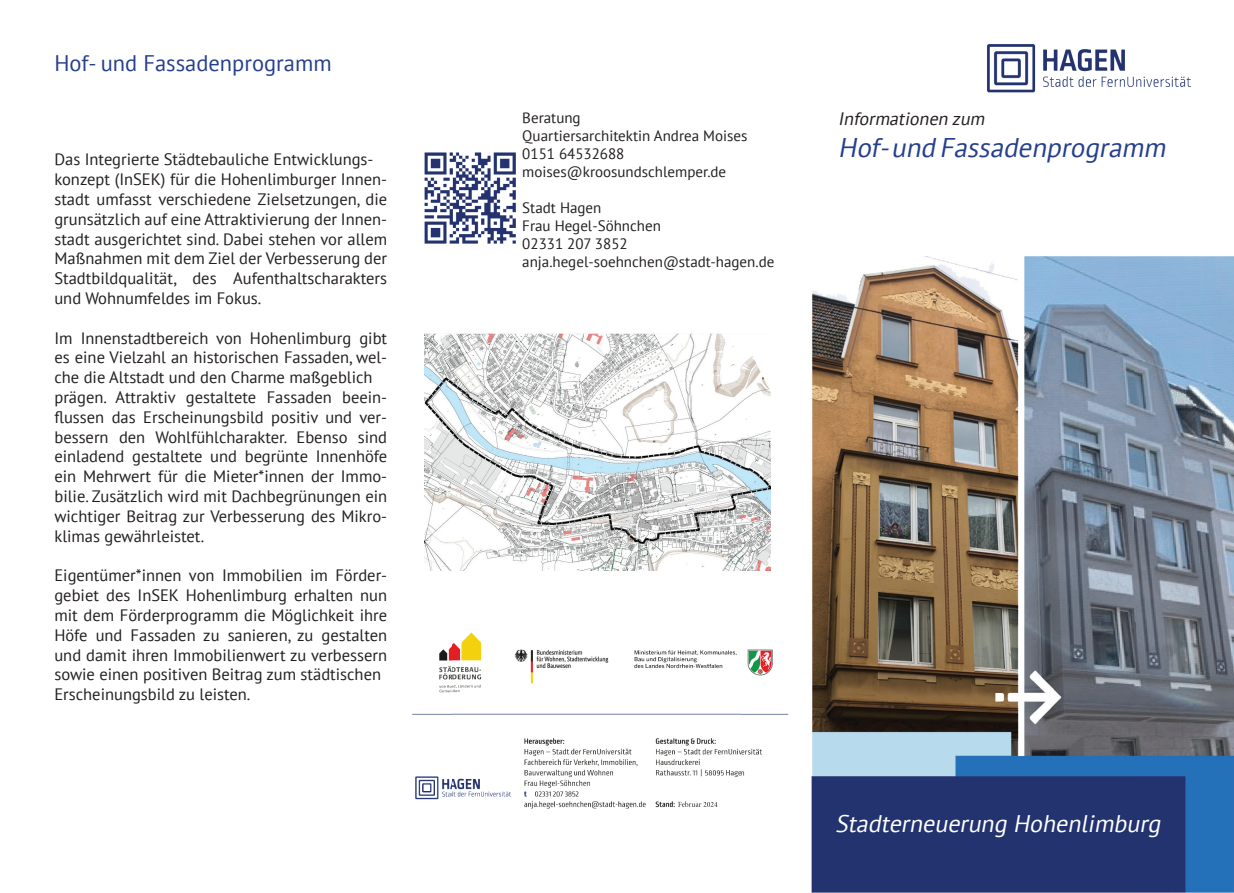
<style>
.page{position:relative;width:1234px;height:893px;background:#fff}
.page>*{position:absolute;margin:0;border:0;box-sizing:border-box;transform-origin:0 0}
.t1{font:italic 27px "PT Sans";color:#253f8e}
.t2{font:italic 24px "PT Sans";color:#fff}
.t3{font:22.5px "PT Sans";color:#253f8e}
.t4{font:italic 18px "PT Sans";color:#231f20}
.t5{font:16.5px/19.8px "PT Sans";color:#231f20}
.t6{font:15px/18px "PT Sans";color:#231f20}
</style>
<div class="page">
<img style="left:424px;top:152px;width:92px;height:92px">
<img style="left:788px;top:256px;width:445px;height:636px">
<img style="left:412px;top:570px;width:40px;height:230px">
<img style="left:741px;top:391px;width:47px;height:385px">
<img style="left:452px;top:570px;width:289px;height:239px">
<img style="left:424px;top:334px;width:346px;height:236px">
<img style="left:678px;top:801px;width:39px;height:6px">
<img style="left:987px;top:44px;width:204px;height:49px">
<h3 class="t3" style="left:54px;top:49px;width:278px">Hof- und Fassadenprogramm</h3>
<p class="t5" style="left:54px;top:149px;width:334px">Das Integrierte Städtebauliche Entwicklungs&shy;konzept (InSEK) für die Hohenlimburger Innen&shy;stadt umfasst verschiedene Zielsetzungen, die grunsätzlich auf eine Attraktivierung der Innen&shy;stadt ausgerichtet sind. Dabei stehen vor allem Maßnahmen mit dem Ziel der Verbesserung der Stadtbildqualität, des Aufenthaltscharakters und Wohnumfeldes im Fokus.</p>
<p class="t5" style="left:54px;top:328px;width:334px">Im Innenstadtbereich von Hohenlimburg gibt es eine Vielzahl an historischen Fassaden, wel&shy;che die Altstadt und den Charme maßgeblich prägen. Attraktiv gestaltete Fassaden beein&shy;flussen das Erscheinungsbild positiv und ver&shy;bessern den Wohlfühlcharakter. Ebenso sind einladend gestaltete und begrünte Innenhöfe ein Mehrwert für die Mieter*innen der Immo&shy;bilie. Zusätzlich wird mit Dachbegrünungen ein wichtiger Beitrag zur Verbesserung des Mikro&shy;klimas gewährleistet.</p>
<p class="t5" style="left:54px;top:565px;width:334px">Eigentümer*innen von Immobilien im Förder&shy;gebiet des InSEK Hohenlimburg erhalten nun mit dem Förderprogramm die Möglichkeit ihre Höfe und Fassaden zu sanieren, zu gestalten und damit ihren Immobilienwert zu verbessern sowie einen positiven Beitrag zum städtischen Erscheinungsbild zu leisten.</p>
<p class="t6" style="left:522px;top:108px;width:226px">Beratung<br>Quartiersarchitektin Andrea Moises<br>0151 64532688 moises@kroosundschlemper.de</p>
<p class="t6" style="left:522px;top:198px;width:253px">Stadt Hagen<br>Frau Hegel-Söhnchen<br>02331 207 3852 anja.hegel-soehnchen@stadt-hagen.de</p>
<p class="t4" style="left:838px;top:107px;width:151px">Informationen zum</p>
<h1 class="t1" style="left:838px;top:130px;width:334px">Hof-und Fassadenprogramm</h1>
<h2 class="t2" style="left:834px;top:808px;width:332px">Stadterneuerung Hohenlimburg</h2>
</div>
